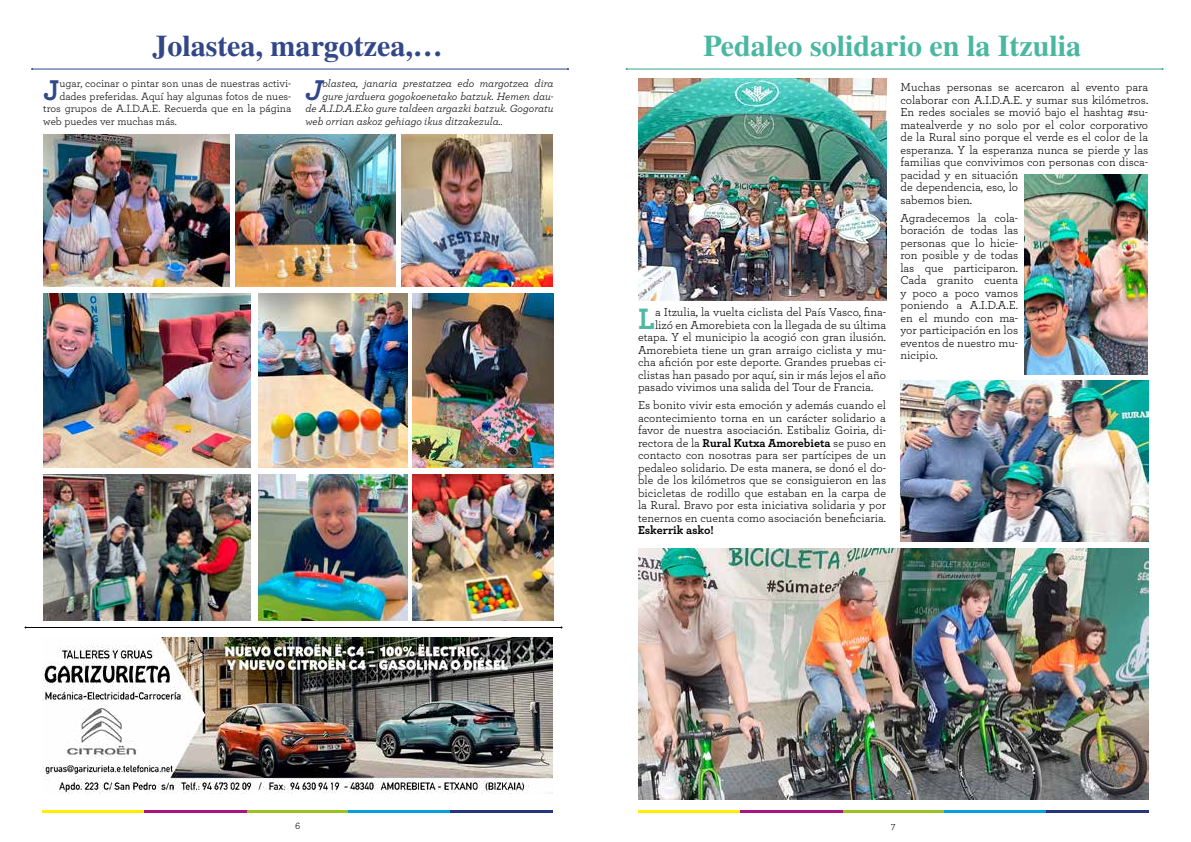
<style>
.page{position:relative;width:1191px;height:842px;background:#fff}
.page>*{position:absolute;margin:0;border:0;box-sizing:border-box;transform-origin:0 0}
.t1{font:700 31px "Archer";color:#4fb9a6}
.t2{font:700 30px "STIX General";color:#4ab7a2}
.t3{font:700 30px "STIX General";color:#314788}
.t4{font:700 30px "Archer";color:#314788}
.t5{font:italic 700 30px "Archer";color:#314788}
.t6{font:12px/12.5px "Archer";color:#000;text-align:justify}
.t7{font:700 12px "Archer";letter-spacing:-.005em;color:#000}
.t8{font:italic 11px "Archer";color:#000}
.t9{font:11px "Archer";color:#000}
.t10{font:10px "Archer";color:#000}
.s1{font-weight:700}
</style>
<div class="page">
<hr style="left:32px;top:69px;width:536px;height:1px;background:#314788">
<img style="left:43px;top:637px;width:510px;height:156px">
<hr style="left:26px;top:627px;width:535px;height:1px;background:#000">
<img style="left:43px;top:135px;width:187px;height:152px">
<img style="left:235px;top:135px;width:161px;height:152px">
<img style="left:402px;top:135px;width:151px;height:152px">
<img style="left:43px;top:294px;width:207px;height:174px">
<img style="left:258px;top:294px;width:149px;height:174px">
<img style="left:413px;top:294px;width:140px;height:174px">
<hr style="left:626px;top:69px;width:536px;height:1px;background:#40a392">
<img style="left:638px;top:78px;width:248px;height:222px">
<img style="left:900px;top:381px;width:248px;height:161px">
<img style="left:1024px;top:175px;width:123px;height:199px">
<img style="left:638px;top:549px;width:510px;height:250px">
<img style="left:43px;top:475px;width:207px;height:145px">
<img style="left:258px;top:475px;width:149px;height:145px">
<img style="left:413px;top:475px;width:140px;height:145px">
<hr style="left:638px;top:810px;width:102px;height:3px;background:#fe0">
<hr style="left:842px;top:810px;width:102px;height:3px;background:#9ac11d">
<hr style="left:944px;top:810px;width:102px;height:3px;background:#009fe1">
<hr style="left:1046px;top:810px;width:102px;height:3px;background:#27367c">
<hr style="left:740px;top:810px;width:102px;height:3px;background:#ac1380">
<hr style="left:43px;top:810px;width:102px;height:3px;background:#fe0">
<hr style="left:247px;top:810px;width:102px;height:3px;background:#9ac11d">
<hr style="left:349px;top:810px;width:102px;height:3px;background:#009fe1">
<hr style="left:451px;top:810px;width:102px;height:3px;background:#27367c">
<hr style="left:145px;top:810px;width:102px;height:3px;background:#ac1380">
<h2 class="t3" style="left:153px;top:24px;width:292px">Jolastea, margotzea,…</h2>
<h2 class="t4" style="left:43px;top:66px;width:18px">J</h2>
<p class="t9" style="left:59px;top:76px;width:233px">ugar, cocinar o pintar son unas de nuestras activi-</p>
<p class="t9" style="left:59px;top:88px;width:233px">dades preferidas. Aquí hay algunas fotos de nues-</p>
<p class="t9" style="left:43px;top:101px;width:250px">tros grupos de A.I.D.A.E. Recuerda que en la página</p>
<p class="t9" style="left:43px;top:113px;width:135px">web puedes ver muchas más.</p>
<h2 class="t5" style="left:305px;top:66px;width:18px">J</h2>
<p class="t8" style="left:322px;top:76px;width:233px">olastea, janaria prestatzea edo margotzea dira</p>
<p class="t8" style="left:322px;top:88px;width:233px">gure jarduera gogokoenetako batzuk. Hemen dau-</p>
<p class="t8" style="left:305px;top:101px;width:249px">de A.I.D.A.E.ko gure taldeen argazki batzuk. Gogoratu</p>
<p class="t8" style="left:305px;top:113px;width:199px">web orrian askoz gehiago ikus ditzakezula..</p>
<h2 class="t2" style="left:703px;top:24px;width:379px">Pedaleo solidario en la Itzulia</h2>
<h1 class="t1" style="left:638px;top:294px;width:18px">L</h1>
<p class="t6" style="left:655px;top:305px;width:233px">a Itzulia, la vuelta ciclista del País Vasco, fina-</p>
<p class="t6" style="left:655px;top:318px;width:233px">lizó en Amorebieta con la llegada de su última</p>
<p class="t6" style="left:638px;top:330px;width:250px">etapa. Y el municipio la acogió con gran ilusión.</p>
<p class="t6" style="left:638px;top:343px;width:250px">Amorebieta tiene un gran arraigo ciclista y mu-</p>
<p class="t6" style="left:638px;top:355px;width:250px">cha afición por este deporte. Grandes pruebas ci-</p>
<p class="t6" style="left:638px;top:368px;width:250px">clistas han pasado por aquí, sin ir más lejos el año</p>
<p class="t6" style="left:638px;top:380px;width:237px">pasado vivimos una salida del Tour de Francia.</p>
<p class="t6" style="left:638px;top:398px;width:250px">Es bonito vivir esta emoción y además cuando el acontecimiento torna en un carácter solidario a favor de nuestra asociación. Estibaliz Goiria, di&shy;rectora de la <span class="s1">Rural Kutxa Amorebieta</span> se puso en contacto con nosotras para ser partícipes de un pedaleo solidario. De esta manera, se donó el do&shy;ble de los kilómetros que se consiguieron en las bicicletas de rodillo que estaban en la carpa de la Rural. Bravo por esta iniciativa solidaria y por tenernos en cuenta como asociación beneficiaria.</p>
<p class="t7" style="left:638px;top:521px;width:77px">Eskerrik asko!</p>
<p class="t6" style="left:900px;top:80px;width:249px;text-align:left">Muchas personas se acercaron al evento para colaborar con A.I.D.A.E. y sumar sus kilómetros.<br>En redes sociales se movió bajo el hashtag #su&shy;matealverde y no solo por el color corporativo de la Rural sino porque el verde es el color de la esperanza. Y la esperanza nunca se pierde y las familias que convivimos con personas con disca&shy;pacidad y en situación<br>de dependencia, eso, lo<br>sabemos bien.</p>
<p class="t6" style="left:900px;top:211px;width:119px">Agradecemos la cola&shy;boración de todas las personas que lo hicie&shy;ron posible y de todas las que participaron.<br>Cada granito cuenta y poco a poco vamos poniendo a A.I.D.A.E. en el mundo con ma&shy;yor participación en los eventos de nuestro mu&shy;nicipio.</p>
<p class="t10" style="left:295px;top:818px;width:7px">6</p>
<p class="t10" style="left:891px;top:818px;width:6px">7</p>
</div>
